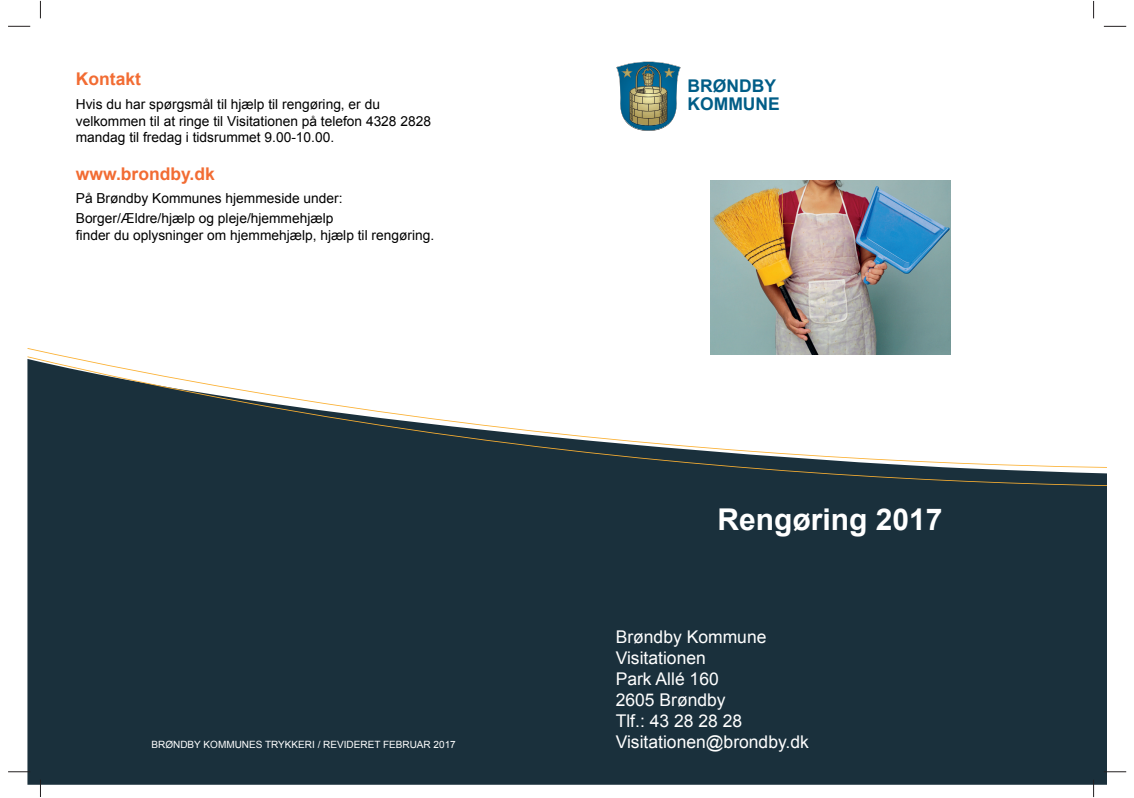
<style>
.page{position:relative;width:1134px;height:798px;background:#fff}
.page>*{position:absolute;margin:0;border:0;box-sizing:border-box;transform-origin:0 0}
.t1{font:700 30px "Arial";color:#fff}
.t2{font:17.5px/21px "Arial";color:#fff}
.t3{font:700 17.5px "Arial";color:#f26c33}
.t4{font:700 17.5px/18.8px "Arial";color:#005d87}
.t5{font:13.75px/16.5px "Arial";color:#000001}
.t6{font:10px "Arial";color:#fff}
</style>
<div class="page">
<div style="left:27px;top:496px;width:1079px;height:288px;background:#1a303c"></div>
<div style="left:27px;top:476px;width:1079px;height:20px;background:#1a303c"></div>
<svg style="left:27px;top:348px;width:1079px;height:128px"></svg>
<svg style="left:8px;top:26px;width:22px;height:1px"></svg>
<svg style="left:40px;top:1px;width:1px;height:17px"></svg>
<svg style="left:1104px;top:26px;width:22px;height:1px"></svg>
<svg style="left:1093px;top:1px;width:1px;height:17px"></svg>
<svg style="left:1104px;top:771px;width:22px;height:1px"></svg>
<svg style="left:1093px;top:779px;width:1px;height:17px"></svg>
<svg style="left:8px;top:771px;width:22px;height:1px"></svg>
<svg style="left:40px;top:779px;width:1px;height:17px"></svg>
<svg style="left:616px;top:62px;width:65px;height:69px"></svg>
<img style="left:710px;top:181px;width:240px;height:173px">
<p class="t3" style="left:76px;top:68px;width:67px">Kontakt</p>
<p class="t5" style="left:76px;top:96px;width:357px">Hvis du har spørgsmål til hjælp til rengøring, er du velkommen til at ringe til Visitationen på telefon 4328 2828 mandag til fredag i tidsrummet 9.00-10.00.</p>
<p class="t3" style="left:76px;top:162px;width:141px">www.brondby.dk</p>
<p class="t5" style="left:76px;top:188px;width:268px;line-height:20px">På Brøndby Kommunes hjemmeside under:<br>Borger/Ældre/hjælp og pleje/hjemmehjælp</p>
<p class="t5" style="left:76px;top:227px;width:360px">finder du oplysninger om hjemmehjælp, hjælp til rengøring.</p>
<p class="t6" style="left:151px;top:737px;width:306px">BRØNDBY KOMMUNES TRYKKERI / REVIDERET FEBRUAR 2017</p>
<p class="t4" style="left:687px;top:76px;width:94px">BRØNDBY<br>KOMMUNE</p>
<h1 class="t1" style="left:717px;top:499px;width:227px">Rengøring 2017</h1>
<p class="t2" style="left:616px;top:626px;width:195px">Brøndby Kommune<br>Visitationen<br>Park Allé 160<br>2605 Brøndby<br>Tlf.: 43 28 28 28<br>Visitationen@brondby.dk</p>
</div>
